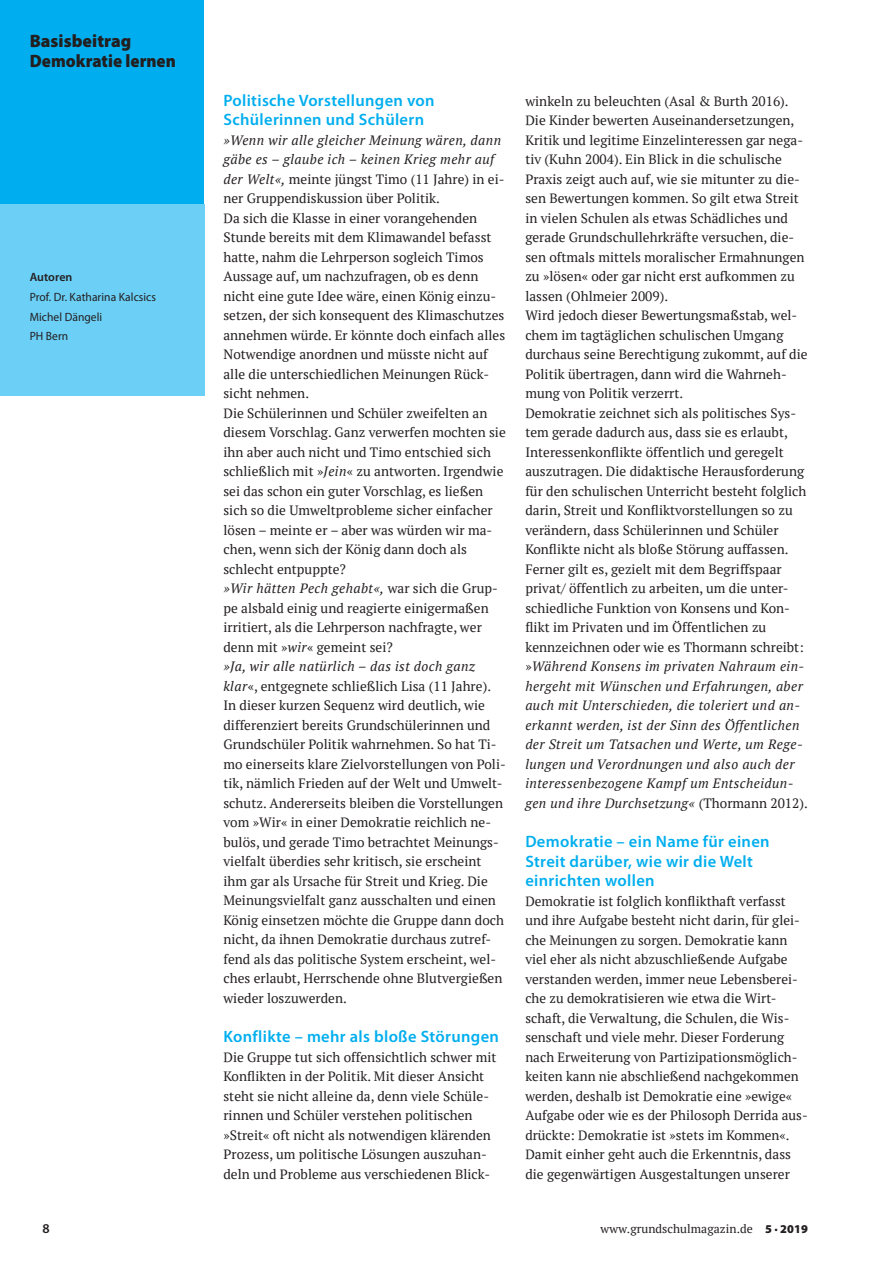
<style>
.page{position:relative;width:893px;height:1263px;background:#fff}
.page>*{position:absolute;margin:0;border:0;box-sizing:border-box;transform-origin:0 0}
.t1{font:900 18px/19.5px "Myriad Pro";color:#231f20}
.t2{font:600 16.5px/19.5px "Myriad Pro";letter-spacing:.02em;color:#00aeef}
.t3{font:13.5px/19.5px "PT Serif";color:#231f20}
.t4{font:600 13.5px "Myriad Pro";color:#231f20}
.t5{font:12px/19.5px "Myriad Pro";letter-spacing:.005em;color:#231f20;scale:.96 1}
.t6{font:12px "PT Serif";letter-spacing:.005em;color:#231f20}
.t7{font:600 12px "Myriad Pro";color:#231f20}
.s1{font-style:italic}
.s2{font-family:"Myriad Pro";font-weight:900}
</style>
<div class="page">
<div style="left:0;top:0;width:204px;height:204px;background:#00aeef"></div>
<div style="left:0;top:204px;width:204px;height:191px;background:#6bcff6"></div>
<h1 class="t1" style="left:30px;top:32px;width:148px">Basisbeitrag<br>Demokratie lernen</h1>
<p class="t7" style="left:30px;top:271px;width:44px">Autoren</p>
<p class="t5" style="left:30px;top:287px;width:133px">Prof. Dr. Katharina Kalcsics<br>Michel Dängeli<br>PH Bern</p>
<p class="t2" style="left:223px;top:91px;width:213px">Politische Vorstellungen von<br>Schülerinnen und Schülern</p>
<p class="t3" style="left:223px;top:130px;width:284px"><span class="s1">»Wenn wir alle gleicher Meinung wären, dann gäbe es – glaube ich – keinen Krieg mehr auf der Welt«,</span> meinte jüngst Timo (11 Jahre) in ei&shy;ner Gruppendiskussion über Politik.<br>Da sich die Klasse in einer vorangehenden Stunde bereits mit dem Klimawandel befasst hatte, nahm die Lehrperson sogleich Timos Aussage auf, um nachzufragen, ob es denn nicht eine gute Idee wäre, einen König einzu&shy;setzen, der sich konsequent des Klimaschutzes annehmen würde. Er könnte doch einfach alles Notwendige anordnen und müsste nicht auf alle die unterschiedlichen Meinungen Rück&shy;sicht nehmen.<br>Die Schülerinnen und Schüler zweifelten an diesem Vorschlag. Ganz verwerfen mochten sie ihn aber auch nicht und Timo entschied sich schließlich mit »<span class="s1">Jein</span>« zu antworten. Irgendwie sei das schon ein guter Vorschlag, es ließen sich so die Umweltprobleme sicher einfacher lösen – meinte er – aber was würden wir ma&shy;chen, wenn sich der König dann doch als schlecht entpuppte?<br><span class="s1">»Wir hätten Pech gehabt«,</span> war sich die Grup&shy;pe alsbald einig und reagierte einigermaßen irritiert, als die Lehrperson nachfragte, wer denn mit »<span class="s1">wir</span>« gemeint sei?<br><span class="s1">»Ja, wir alle natürlich – das ist doch ganz klar</span>«, entgegnete schließlich Lisa (11 Jahre).<br>In dieser kurzen Sequenz wird deutlich, wie differenziert bereits Grundschülerinnen und Grundschüler Politik wahrnehmen. So hat Ti&shy;mo einerseits klare Zielvorstellungen von Poli&shy;tik, nämlich Frieden auf der Welt und Umwelt&shy;schutz. Andererseits bleiben die Vorstellungen vom »Wir« in einer Demokratie reichlich ne&shy;bulös, und gerade Timo betrachtet Meinungs&shy;vielfalt überdies sehr kritisch, sie erscheint ihm gar als Ursache für Streit und Krieg. Die Meinungsvielfalt ganz ausschalten und einen König einsetzen möchte die Gruppe dann doch nicht, da ihnen Demokratie durchaus zutref&shy;fend als das politische System erscheint, wel&shy;ches erlaubt, Herrschende ohne Blutvergießen wieder loszuwerden.</p>
<p class="t2" style="left:223px;top:1027px;width:277px">Konflikte – mehr als bloße Störungen</p>
<p class="t3" style="left:223px;top:1047px;width:275px">Die Gruppe tut sich offensichtlich schwer mit Konflikten in der Politik. Mit dieser Ansicht steht sie nicht alleine da, denn viele Schüle&shy;rinnen und Schüler verstehen politischen »Streit« oft nicht als notwendigen klärenden Prozess, um politische Lösungen auszuhan&shy;deln und Probleme aus verschiedenen Blick-</p>
<p class="t3" style="left:525px;top:91px;width:284px">winkeln zu beleuchten (Asal &amp; Burth 2016).<br>Die Kinder bewerten Auseinandersetzungen, Kritik und legitime Einzelinteressen gar nega&shy;tiv (Kuhn 2004). Ein Blick in die schulische Praxis zeigt auch auf, wie sie mitunter zu die&shy;sen Bewertungen kommen. So gilt etwa Streit in vielen Schulen als etwas Schädliches und gerade Grundschullehrkräfte versuchen, die&shy;sen oftmals mittels moralischer Ermahnungen zu »lösen« oder gar nicht erst aufkommen zu lassen (Ohlmeier 2009).<br>Wird jedoch dieser Bewertungsmaßstab, wel&shy;chem im tagtäglichen schulischen Umgang durchaus seine Berechtigung zukommt, auf die Politik übertragen, dann wird die Wahrneh&shy;mung von Politik verzerrt.<br>Demokratie zeichnet sich als politisches Sys&shy;tem gerade dadurch aus, dass sie es erlaubt, Interessenkonflikte öffentlich und geregelt auszutragen. Die didaktische Herausforderung für den schulischen Unterricht besteht folglich darin, Streit und Konfliktvorstellungen so zu verändern, dass Schülerinnen und Schüler Konflikte nicht als bloße Störung auffassen.<br>Ferner gilt es, gezielt mit dem Begriffspaar privat/ öffentlich zu arbeiten, um die unter&shy;schiedliche Funktion von Konsens und Kon&shy;flikt im Privaten und im Öffentlichen zu kennzeichnen oder wie es Thormann schreibt: »<span class="s1">Während Konsens im privaten Nahraum ein&shy;hergeht mit Wünschen und Erfahrungen, aber auch mit Unterschieden, die toleriert und an&shy;erkannt werden, ist der Sinn des Öffentlichen der Streit um Tatsachen und Werte, um Rege&shy;lungen und Verordnungen und also auch der interessenbezogene Kampf um Entscheidun&shy;gen und ihre Durchsetzung«</span> (Thormann 2012).</p>
<p class="t2" style="left:525px;top:832px;width:246px">Demokratie – ein Name für einen<br>Streit darüber, wie wir die Welt einrichten wollen</p>
<p class="t3" style="left:525px;top:891px;width:284px">Demokratie ist folglich konflikthaft verfasst und ihre Aufgabe besteht nicht darin, für glei&shy;che Meinungen zu sorgen. Demokratie kann viel eher als nicht abzuschließende Aufgabe verstanden werden, immer neue Lebensberei&shy;che zu demokratisieren wie etwa die Wirt&shy;schaft, die Verwaltung, die Schulen, die Wis&shy;senschaft und viele mehr. Dieser Forderung nach Erweiterung von Partizipationsmöglich&shy;keiten kann nie abschließend nachgekommen werden, deshalb ist Demokratie eine »ewige« Aufgabe oder wie es der Philosoph Derrida aus&shy;drückte: Demokratie ist »stets im Kommen«.<br>Damit einher geht auch die Erkenntnis, dass die gegenwärtigen Ausgestaltungen unserer</p>
<p class="t4" style="left:43px;top:1221px;width:9px">8</p>
<p class="t6" style="left:600px;top:1221px;width:209px">www.grundschulmagazin.de <span class="s2">5 · 2019</span></p>
</div>
